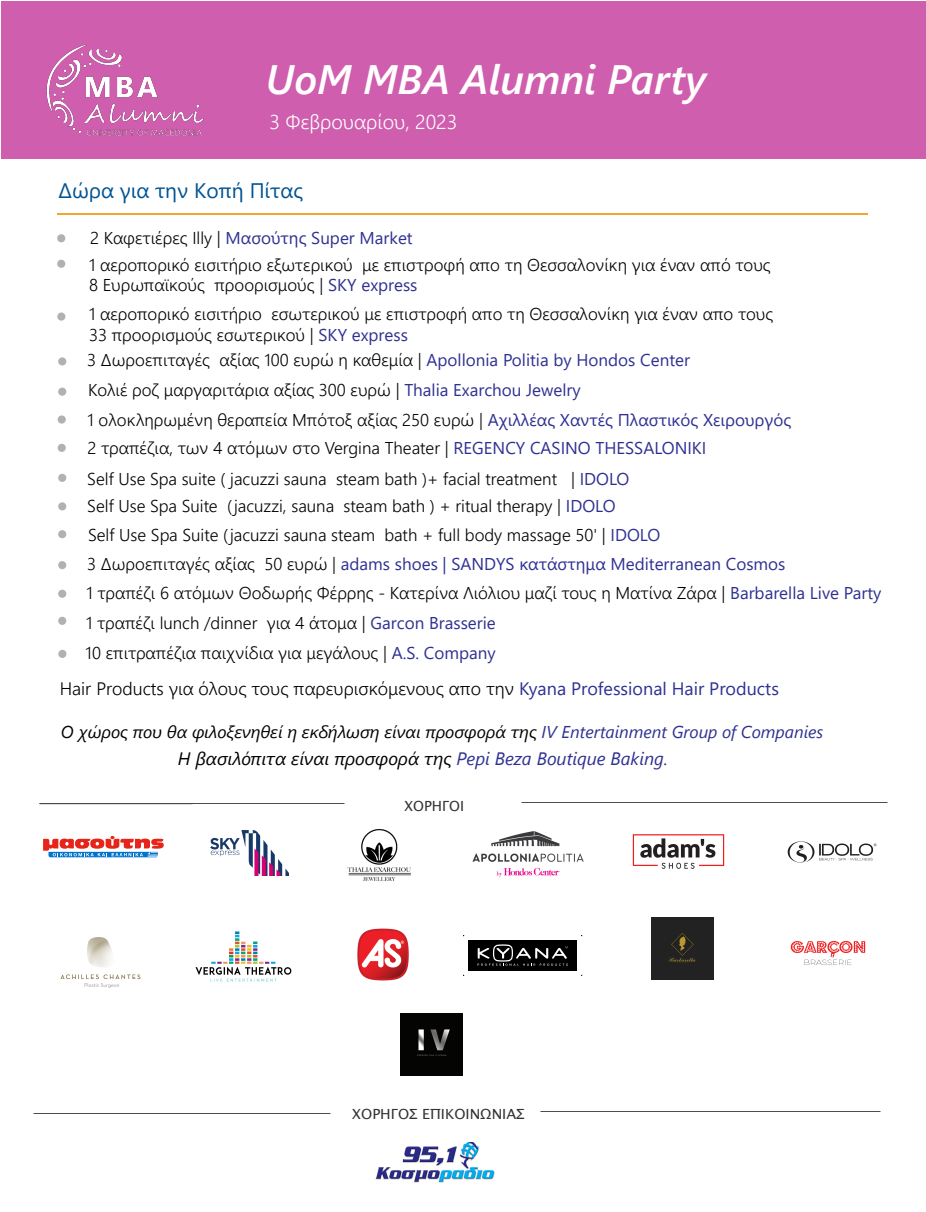
<style>
.page{position:relative;width:926px;height:1212px;background:#fff}
.page>*{position:absolute;margin:0;border:0;box-sizing:border-box;transform-origin:0 0}
.t1{font:italic 600 41px "Segoe UI";color:#fff}
.t2{font:21px "Segoe UI";color:#005394}
.t3{font:300 20px "Segoe UI";color:#fff}
.t4{font:300 18px "Segoe UI";color:#000}
.t5{font:italic 18px "Segoe UI";color:#000}
.t6{font:300 17.1px/20.5px "Segoe UI";color:#000}
.t7{font:17.1px "Segoe UI";color:#2e3191}
.t8{font:italic 17.1px "Segoe UI";color:#000}
.t9{font:14px "Lucida Sans Unicode";color:#333}
.s1{font-weight:300;color:#000}
.s2{font-weight:400;color:#2e3191}
.s3{color:#2e3191}
</style>
<div class="page">
<div style="left:1px;top:1px;width:925px;height:158px;background:#cf5eae"></div>
<hr style="left:57px;top:213px;width:810px;height:2px;background:#f3a62f">
<div style="left:57px;top:234px;width:8px;height:8px;background:#b1b1b1;border-radius:50%"></div>
<div style="left:57px;top:260px;width:8px;height:8px;background:#b1b1b1;border-radius:50%"></div>
<div style="left:58px;top:474px;width:8px;height:8px;background:#b1b1b1;border-radius:50%"></div>
<div style="left:58px;top:502px;width:8px;height:8px;background:#b1b1b1;border-radius:50%"></div>
<div style="left:58px;top:530px;width:8px;height:8px;background:#b1b1b1;border-radius:50%"></div>
<div style="left:58px;top:650px;width:8px;height:8px;background:#b1b1b1;border-radius:50%"></div>
<div style="left:58px;top:561px;width:8px;height:8px;background:#b1b1b1;border-radius:50%"></div>
<div style="left:58px;top:590px;width:8px;height:8px;background:#b1b1b1;border-radius:50%"></div>
<div style="left:58px;top:617px;width:8px;height:8px;background:#b1b1b1;border-radius:50%"></div>
<img style="left:46px;top:44px;width:158px;height:92px">
<div style="left:58px;top:444px;width:8px;height:8px;background:#b1b1b1;border-radius:50%"></div>
<div style="left:58px;top:357px;width:8px;height:9px;background:#b1b1b1;border-radius:50%"></div>
<div style="left:58px;top:388px;width:8px;height:8px;background:#b1b1b1;border-radius:50%"></div>
<div style="left:58px;top:415px;width:8px;height:9px;background:#b1b1b1;border-radius:50%"></div>
<div style="left:57px;top:313px;width:8px;height:8px;background:#b1b1b1;border-radius:50%"></div>
<svg style="left:43px;top:836px;width:121px;height:21px"></svg>
<img style="left:210px;top:830px;width:79px;height:45px">
<img style="left:195px;top:931px;width:97px;height:51px">
<div style="left:651px;top:917px;width:63px;height:63px;background:#222"></div>
<img style="left:632px;top:834px;width:93px;height:35px">
<img style="left:357px;top:928px;width:52px;height:53px">
<img style="left:60px;top:937px;width:81px;height:51px">
<img style="left:375px;top:1142px;width:120px;height:41px">
<img style="left:347px;top:829px;width:64px;height:52px">
<div style="left:468px;top:940px;width:109px;height:31px;background:#000001"></div>
<svg style="left:478px;top:944px;width:90px;height:22px"></svg>
<img style="left:787px;top:841px;width:90px;height:22px">
<img style="left:472px;top:831px;width:112px;height:46px">
<img style="left:790px;top:941px;width:76px;height:24px">
<img style="left:400px;top:1013px;width:63px;height:63px">
<hr style="left:40px;top:803px;width:304px;height:1px;background:#4d4d4d">
<hr style="left:522px;top:802px;width:366px;height:1px;background:#4d4d4d">
<hr style="left:34px;top:1113px;width:296px;height:1px;background:#4d4d4d">
<hr style="left:540px;top:1111px;width:340px;height:1px;background:#4d4d4d">
<h1 class="t1" style="left:265px;top:41px;width:442px">UoM MBA Alumni Party</h1>
<p class="t3" style="left:269px;top:103px;width:189px">3 Φεβρουαρίου, 2023</p>
<p class="t2" style="left:58px;top:170px;width:246px">Δώρα για την Κοπή Πίτας</p>
<p class="t7" style="left:90px;top:222px;width:324px"><span class="s1">2 Καφετιέρες Illy |</span> Μασούτης Super Market</p>
<p class="t6" style="left:89px;top:253px;width:683px">1 αεροπορικό εισιτήριο εξωτερικού με επιστροφή απο τη Θεσσαλονίκη για έναν από τους<br>8 Ευρωπαϊκούς προορισμούς | <span class="s2">SKY express</span></p>
<p class="t6" style="left:89px;top:302px;width:686px">1 αεροπορικό εισιτήριο εσωτερικού με επιστροφή απο τη Θεσσαλονίκη για έναν απο τους<br>33 προορισμούς εσωτερικού | <span class="s2">SKY express</span></p>
<p class="t6" style="left:87px;top:344px;width:705px;line-height:29.6px">3 Δωροεπιταγές αξίας 100 ευρώ η καθεμία | <span class="s2">Apollonia Politia by Hondos Center<br></span>Κολιέ ροζ μαργαριτάρια αξίας 300 ευρώ | <span class="s2">Thalia Exarchou Jewelry<br></span>1 ολοκληρωμένη θεραπεία Μπότοξ αξίας 250 ευρώ | <span class="s2">Αχιλλέας Χαντές Πλαστικός Χειρουργός</span></p>
<p class="t6" style="left:88px;top:436px;width:620px">2 τραπέζια, των 4 ατόμων στο Vergina Theater | <span class="s2">REGENCY CASINO THESSALONIKI</span></p>
<p class="t6" style="left:87px;top:464px;width:544px;line-height:27.2px">Self Use Spa suite ( jacuzzi sauna steam bath )+ facial treatment | <span class="s2">IDOLO<br></span>Self Use Spa Suite (jacuzzi, sauna steam bath ) + ritual therapy | <span class="s2">IDOLO</span></p>
<p class="t6" style="left:88px;top:523px;width:574px">Self Use Spa Suite (jacuzzi sauna steam bath + full body massage 50' | <span class="s2">IDOLO</span></p>
<p class="t7" style="left:87px;top:548px;width:700px"><span class="s1">3 Δωροεπιταγές αξίας 50 ευρώ |</span> adams shoes | SANDYS κατάστημα Mediterranean Cosmos</p>
<p class="t6" style="left:87px;top:581px;width:796px">1 τραπέζι 6 ατόμων Θοδωρής Φέρρης - Κατερίνα Λιόλιου μαζί τους η Ματίνα Ζάρα | <span class="s2">Barbarella Live Party</span></p>
<p class="t6" style="left:86px;top:611px;width:411px">1 τραπέζι lunch /dinner για 4 άτομα | <span class="s2">Garcon Brasserie</span></p>
<p class="t6" style="left:86px;top:641px;width:412px">10 επιτραπέζια παιχνίδια για μεγάλους | <span class="s2">A.S. Company</span></p>
<p class="t4" style="left:60px;top:671px;width:721px">Hair Products για όλους τους παρευρισκόμενους απο την <span class="s2">Kyana Professional Hair Products</span></p>
<p class="t8" style="left:61px;top:716px;width:764px">Ο χώρος που θα φιλοξενηθεί η εκδήλωση είναι προσφορά της <span class="s3">IV Entertainment Group of Companies</span></p>
<p class="t5" style="left:178px;top:741px;width:491px">Η βασιλόπιτα είναι προσφορά της <span class="s3">Pepi Beza Boutique Baking.</span></p>
<p class="t9" style="left:404px;top:795px;width:61px">ΧΟΡΗΓΟΙ</p>
<p class="t9" style="left:352px;top:1103px;width:174px">ΧΟΡΗΓΟΣ ΕΠΙΚΟΙΝΩΝΙΑΣ</p>
</div>
